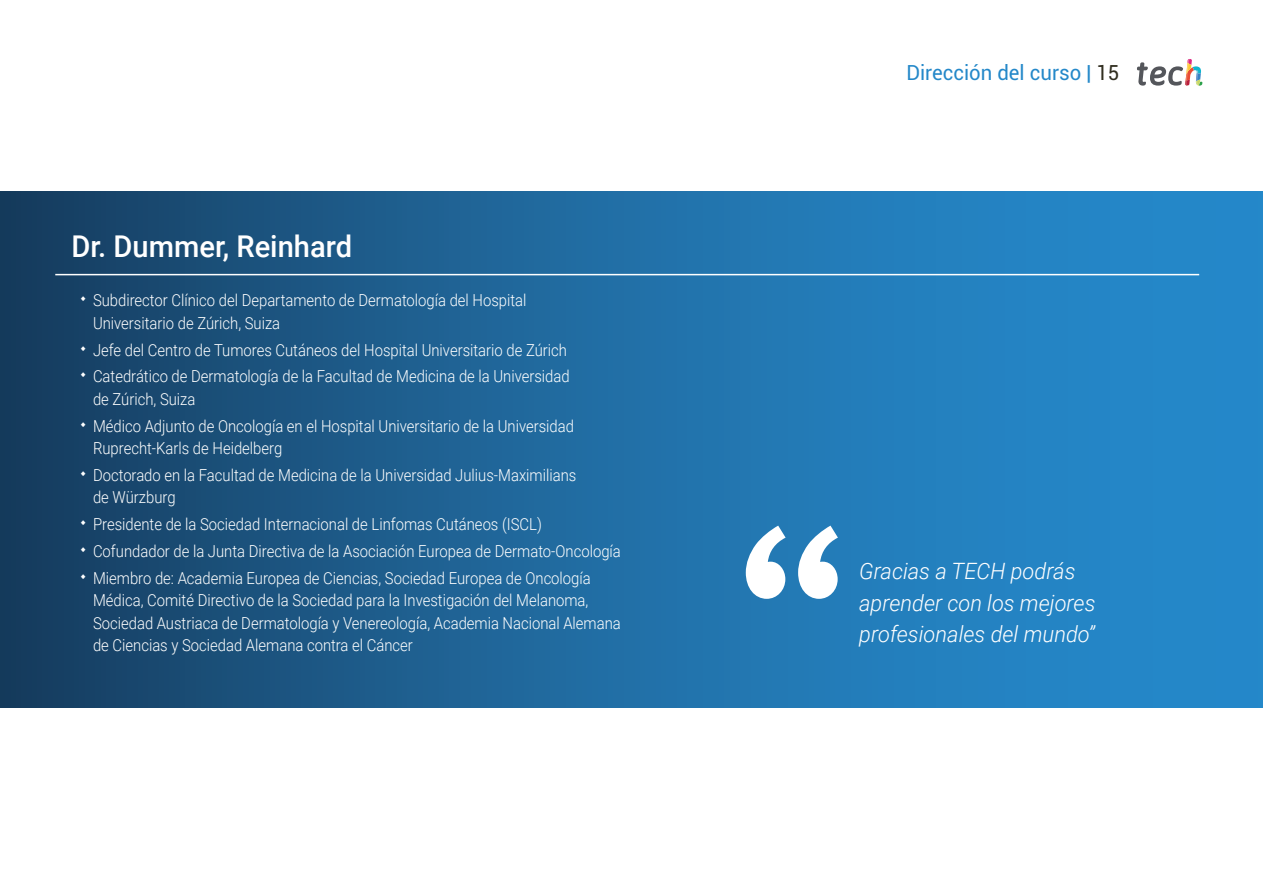
<style>
.page{position:relative;width:1263px;height:893px;background:#fff}
.page>*{position:absolute;margin:0;border:0;box-sizing:border-box;transform-origin:0 0}
.t1{font:500 30px "Roboto";color:#fff}
.t2{font:italic 300 22.5px/31.5px "Roboto";color:#fff}
.t3{font:21px "Roboto";color:#2488c9}
.t4{font:300 16.5px/26.7px "Roboto";color:#fff;scale:.9 1}
.s1{color:#312e20}
</style>
<div class="page">
<div style="left:0;top:192px;width:1263px;height:516px;background:linear-gradient(to right,#184267,#2793d9)"></div>
<svg style="left:746px;top:519px;width:94px;height:80px"></svg>
<hr style="left:55px;top:274px;width:1144px;height:1px;background:#fff">
<svg style="left:1137px;top:59px;width:65px;height:27px"></svg>
<svg style="left:81px;top:297px;width:5px;height:5px"></svg>
<svg style="left:81px;top:346px;width:5px;height:5px"></svg>
<svg style="left:81px;top:373px;width:5px;height:5px"></svg>
<svg style="left:81px;top:422px;width:5px;height:5px"></svg>
<svg style="left:81px;top:471px;width:5px;height:5px"></svg>
<svg style="left:81px;top:520px;width:5px;height:5px"></svg>
<svg style="left:81px;top:547px;width:5px;height:5px"></svg>
<svg style="left:81px;top:574px;width:5px;height:5px"></svg>
<h1 class="t1" style="left:71px;top:226px;width:282px">Dr. Dummer, Reinhard</h1>
<p class="t4" style="left:93px;top:289px;width:483px;line-height:22.5px">Subdirector Clínico del Departamento de Dermatología del Hospital<br>Universitario de Zúrich, Suiza</p>
<p class="t4" style="left:93px;top:336px;width:531px">Jefe del Centro de Tumores Cutáneos del Hospital Universitario de Zúrich<br>Catedrático de Dermatología de la Facultad de Medicina de la Universidad</p>
<p class="t4" style="left:93px;top:385px;width:536px">de Zúrich, Suiza<br>Médico Adjunto de Oncología en el Hospital Universitario de la Universidad</p>
<p class="t4" style="left:93px;top:434px;width:538px">Ruprecht-Karls de Heidelberg<br>Doctorado en la Facultad de Medicina de la Universidad Julius-Maximilians</p>
<p class="t4" style="left:93px;top:484px;width:588px">de Würzburg<br>Presidente de la Sociedad Internacional de Linfomas Cutáneos (ISCL)<br>Cofundador de la Junta Directiva de la Asociación Europea de Dermato-Oncología Miembro de: Academia Europea de Ciencias, Sociedad Europea de Oncología</p>
<p class="t4" style="left:93px;top:588px;width:588px;line-height:22.5px">Médica, Comité Directivo de la Sociedad para la Investigación del Melanoma,<br>Sociedad Austriaca de Dermatología y Venereología, Academia Nacional Alemana de Ciencias y Sociedad Alemana contra el Cáncer</p>
<p class="t3" style="left:906px;top:57px;width:215px">Dirección del curso | <span class="s1">15</span></p>
<h2 class="t2" style="left:862px;top:548px;width:239px">Gracias a TECH podrás aprender con los mejores profesionales del mundo”</h2>
<h2 class="t2" style="left:859px;top:554px;width:238px">Gracias a TECH podrás aprender con los mejores profesionales del mundo”</h2>
</div>
